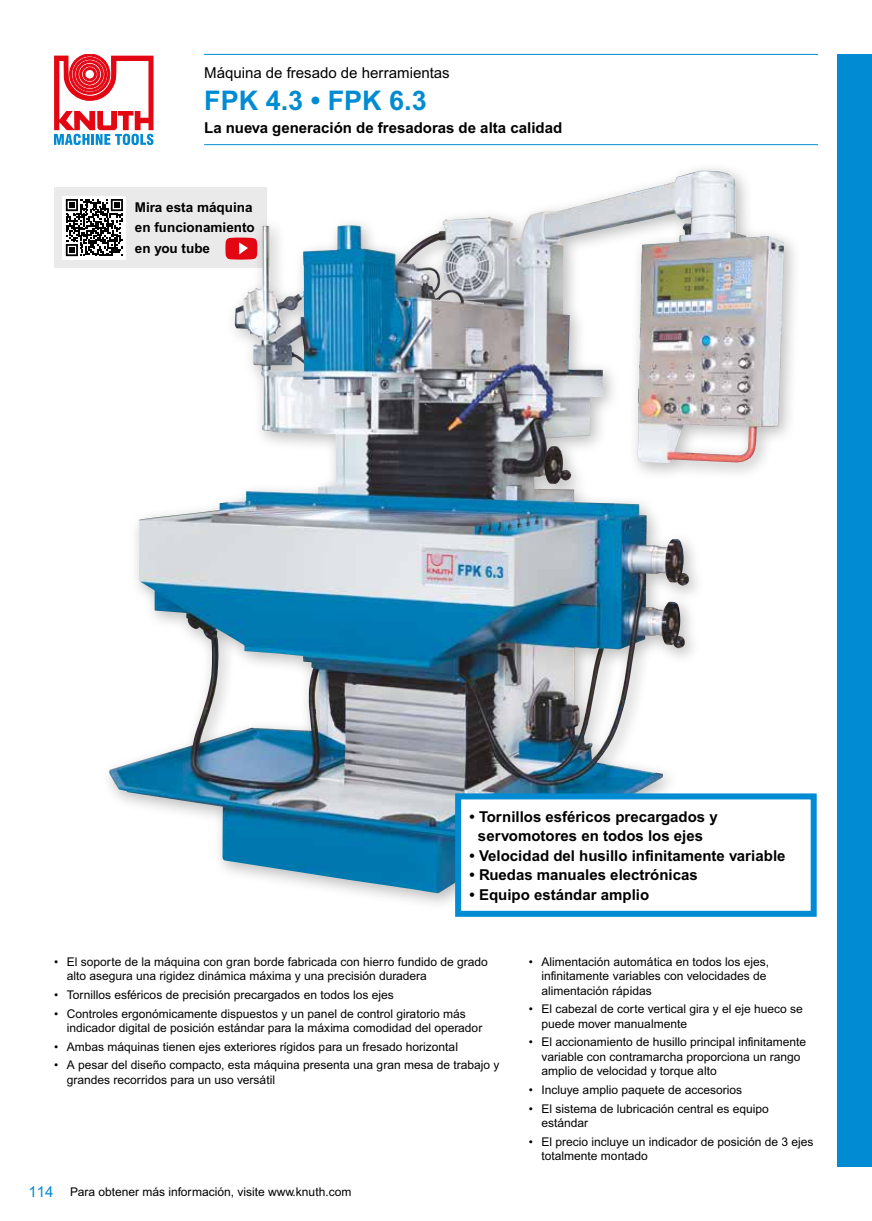
<style>
.page{position:relative;width:872px;height:1221px;background:#fff}
.page>*{position:absolute;margin:0;border:0;box-sizing:border-box;transform-origin:0 0}
.t1{font:700 27px "Arial MT Pro";color:#008bd2}
.t2{font:700 15px/19.5px "Arial MT Pro";color:#000;text-align:center}
.t3{font:15px "Arial MT Pro";color:#000}
.t4{font:15px "Arial MT Pro";color:#008bd2}
.t5{font:700 13.5px/20.2px "Arial MT Pro";color:#000}
.t6{font:12px/14.4px "Arial MT Pro";color:#000}
</style>
<div class="page">
<div style="left:838px;top:54px;width:34px;height:1112px;background:#008bd2"></div>
<svg style="left:54px;top:54px;width:99px;height:91px"></svg>
<hr style="left:204px;top:54px;width:614px;height:1px;background:#008bd2">
<hr style="left:204px;top:144px;width:614px;height:1px;background:#008bd2">
<div style="left:54px;top:187px;width:212px;height:81px;background:#eaeaeb"></div>
<div style="left:100px;top:161px;width:702px;height:750px;background:#000;opacity:.26"></div>
<img style="left:235px;top:171px;width:466px;height:164px">
<div style="left:455px;top:793px;width:361px;height:123px;background:#fff;border:6px solid #008bd2"></div>
<div style="left:63px;top:196px;width:63px;height:63px;background:#fff"></div>
<svg style="left:66px;top:199px;width:57px;height:57px"></svg>
<p class="t3" style="left:204px;top:64px;width:247px">Máquina de fresado de herramientas</p>
<h1 class="t1" style="left:204px;top:84px;width:224px">FPK 4.3 • FPK 6.3</h1>
<p class="t2" style="left:204px;top:119px;width:359px">La nueva generación de fresadoras de alta calidad</p>
<p class="t5" style="left:135px;top:197px;width:122px">Mira esta máquina en funcionamiento en you tube</p>
<p class="t2" style="left:469px;top:807px;width:249px">• Tornillos esféricos precargados y servomotores en todos los ejes</p>
<p class="t2" style="left:469px;top:846px;width:317px">• Velocidad del husillo infinitamente variable</p>
<p class="t2" style="left:469px;top:865px;width:230px">• Ruedas manuales electrónicas</p>
<p class="t2" style="left:469px;top:885px;width:181px">• Equipo estándar amplio</p>
<p class="t6" style="left:67px;top:955px;width:422px;text-indent:-13px">• El soporte de la máquina con gran borde fabricada con hierro fundido de grado alto asegura una rigidez dinámica máxima y una precisión duradera</p>
<p class="t6" style="left:54px;top:988px;width:341px">• Tornillos esféricos de precisión precargados en todos los ejes</p>
<p class="t6" style="left:67px;top:1006px;width:417px;text-indent:-13px">• Controles ergonómicamente dispuestos y un panel de control giratorio más indicador digital de posición estándar para la máxima comodidad del operador</p>
<p class="t6" style="left:54px;top:1039px;width:405px">• Ambas máquinas tienen ejes exteriores rígidos para un fresado horizontal</p>
<p class="t6" style="left:67px;top:1058px;width:434px;text-indent:-13px">• A pesar del diseño compacto, esta máquina presenta una gran mesa de trabajo y grandes recorridos para un uso versátil</p>
<p class="t4" style="left:28px;top:1182px;width:27px">114</p>
<p class="t6" style="left:70px;top:1184px;width:283px">Para obtener más información, visite www.knuth.com</p>
<p class="t6" style="left:541px;top:955px;width:229px;text-indent:-13px">• Alimentación automática en todos los ejes, infinitamente variables con velocidades de alimentación rápidas</p>
<p class="t6" style="left:541px;top:1002px;width:263px;text-indent:-13px">• El cabezal de corte vertical gira y el eje hueco se puede mover manualmente</p>
<p class="t6" style="left:541px;top:1035px;width:266px;text-indent:-13px">• El accionamiento de husillo principal infinitamente variable con contramarcha proporciona un rango amplio de velocidad y torque alto</p>
<p class="t6" style="left:529px;top:1083px;width:215px">• Incluye amplio paquete de accesorios</p>
<p class="t6" style="left:541px;top:1101px;width:229px;text-indent:-13px">• El sistema de lubricación central es equipo estándar</p>
<p class="t6" style="left:541px;top:1134px;width:273px;text-indent:-13px">• El precio incluye un indicador de posición de 3 ejes totalmente montado</p>
</div>
